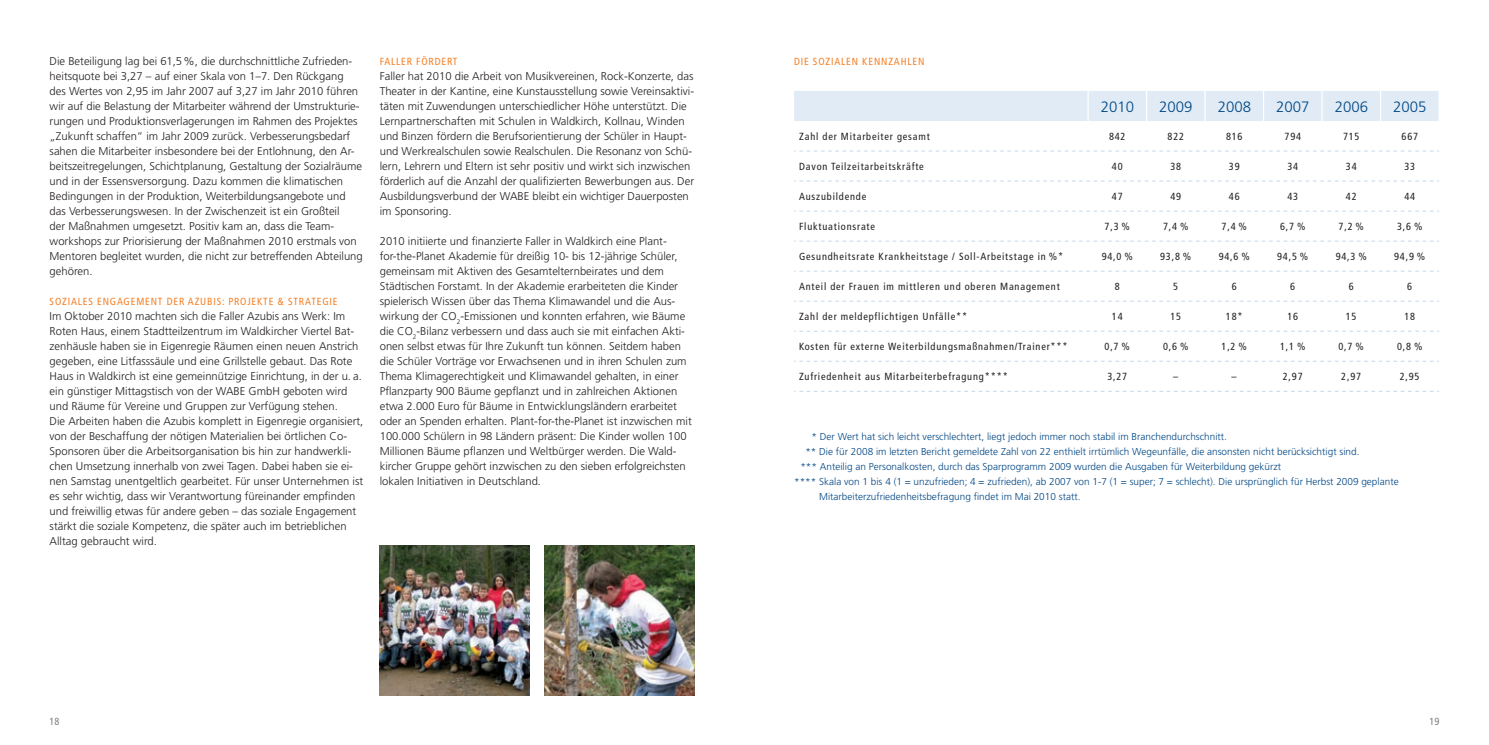
<style>
.page{position:relative;width:1489px;height:745px;background:#fff}
.page>*{position:absolute;margin:0;border:0;box-sizing:border-box;transform-origin:0 0}
.t1{font:300 15px "Frutiger";color:#004684}
.t2{font:300 11.25px/15px "Frutiger";color:#231f20}
.t3{font:condensed 10.25px "Frutiger";letter-spacing:.08em;color:#231f20}
.t4{font:condensed 10.25px "Frutiger";letter-spacing:.08em;color:#f48026}
.t5{font:condensed 10.25px "Frutiger";color:#808285}
.t6{font:300 10px "Frutiger";color:#004684}
</style>
<div class="page">
<img style="left:545px;top:545px;width:149px;height:149px">
<img style="left:380px;top:545px;width:150px;height:149px">
<div style="left:794px;top:91px;width:644px;height:30px;background:#e0ebf6"></div>
<svg style="left:794px;top:151px;width:644px;height:1px"></svg>
<svg style="left:794px;top:181px;width:644px;height:1px"></svg>
<svg style="left:794px;top:211px;width:644px;height:1px"></svg>
<svg style="left:794px;top:241px;width:644px;height:1px"></svg>
<svg style="left:794px;top:271px;width:644px;height:1px"></svg>
<svg style="left:794px;top:301px;width:644px;height:1px"></svg>
<svg style="left:794px;top:331px;width:644px;height:1px"></svg>
<svg style="left:794px;top:361px;width:644px;height:1px"></svg>
<svg style="left:794px;top:390px;width:639px;height:1px"></svg>
<hr style="left:1087px;top:91px;width:1px;height:30px;background:#fff">
<hr style="left:1145px;top:91px;width:2px;height:30px;background:#fff">
<hr style="left:1204px;top:91px;width:1px;height:30px;background:#fff">
<hr style="left:1262px;top:91px;width:2px;height:30px;background:#fff">
<hr style="left:1321px;top:91px;width:1px;height:30px;background:#fff">
<hr style="left:1379px;top:91px;width:1px;height:30px;background:#fff">
<p class="t2" style="left:50px;top:53px;width:314px">Die Beteiligung lag bei 61,5%, die durchschnittliche Zufrieden&shy;heitsquote bei 3,27 – auf einer Skala von 1–7. Den Rückgang<br>des Wertes von 2,95 im Jahr 2007 auf 3,27 im Jahr 2010 führen wir auf die Belastung der Mitarbeiter während der Umstrukturie&shy;rungen und Produktionsverlagerungen im Rahmen des Projektes „Zukunft schaffen“ im Jahr 2009 zurück. Verbesserungsbedarf sahen die Mitarbeiter insbesondere bei der Entlohnung, den Ar&shy;beitszeitregelungen, Schichtplanung, Gestaltung der Sozialräume und in der Essensversorgung. Dazu kommen die klimatischen Bedingungen in der Produktion, Weiterbildungsangebote und das Verbesserungswesen. In der Zwischenzeit ist ein Großteil<br>der Maßnahmen umgesetzt. Positiv kam an, dass die Team&shy;workshops zur Priorisierung der Maßnahmen 2010 erstmals von Mentoren begleitet wurden, die nicht zur betreffenden Abteilung gehören.</p>
<p class="t4" style="left:50px;top:295px;width:289px">Soziales Engagement der Azubis: Projekte &amp; Strategie</p>
<p class="t2" style="left:50px;top:308px;width:314px">Im Oktober 2010 machten sich die Faller Azubis ans Werk: Im Roten Haus, einem Stadtteilzentrum im Waldkircher Viertel Bat&shy;zenhäusle haben sie in Eigenregie Räumen einen neuen Anstrich gegeben, eine Litfasssäule und eine Grillstelle gebaut. Das Rote Haus in Waldkirch ist eine gemeinnützige Einrichtung, in der u. a. ein günstiger Mittagstisch von der WABE</p>
<p class="t2" style="left:50px;top:383px;width:315px;text-indent:199px">GmbH geboten wird und Räume für Vereine und Gruppen zur Verfügung stehen.<br>Die Arbeiten haben die Azubis komplett in Eigenregie organisiert, von der Beschaffung der nötigen Materialien bei örtlichen Co-Sponsoren über die Arbeitsorganisation bis hin zur handwerkli&shy;chen Umsetzung innerhalb von zwei Tagen. Dabei haben sie ei&shy;nen Samstag unentgeltlich gearbeitet. Für unser Unternehmen ist es sehr wichtig, dass wir Verantwortung füreinander empfinden und freiwillig etwas für andere geben – das soziale Engagement stärkt die soziale Kompetenz, die später auch im betrieblichen Alltag gebraucht wird.</p>
<p class="t4" style="left:380px;top:55px;width:79px">Faller fö rdert</p>
<p class="t2" style="left:380px;top:68px;width:316px">Faller hat 2010 die Arbeit von Musikvereinen, Rock-Konzerte, das Theater in der Kantine, eine Kunstausstellung sowie Vereinsaktivi&shy;täten mit Zuwendungen unterschiedlicher Höhe unterstützt. Die Lernpartnerschaften mit Schulen in Waldkirch, Kollnau, Winden und Binzen fördern die Berufsorientierung der Schüler in Haupt&shy;und Werkrealschulen sowie Realschulen. Die Resonanz von Schü&shy;lern, Lehrern und Eltern ist sehr positiv und wirkt sich inzwischen förderlich auf die Anzahl der qualifizierten Bewerbungen aus. Der Ausbildungsverbund der WABE</p>
<p class="t2" style="left:532px;top:188px;width:158px">bleibt ein wichtiger Dauerposten</p>
<p class="t2" style="left:380px;top:203px;width:73px">im Sponsoring.</p>
<p class="t2" style="left:380px;top:233px;width:313px">2010 initiierte und finanzierte Faller in Waldkirch eine Plant&shy;for-the-Planet Akademie für dreißig 10- bis 12-jährige Schüler, gemeinsam mit Aktiven des Gesamtelternbeirates und dem Städtischen Forstamt. In der Akademie erarbeiteten die Kinder spielerisch Wissen über das Thema Klimawandel und die Aus&shy;wirkung der CO<sub>2</sub>-Emissionen und konnten erfahren, wie Bäume die CO<sub>2</sub>-Bilanz verbessern und dass auch sie mit einfachen Akti&shy;onen selbst etwas für Ihre Zukunft tun können. Seitdem haben die Schüler Vorträge vor Erwachsenen und in ihren Schulen zum Thema Klimagerechtigkeit und Klimawandel gehalten, in einer Pflanzparty 900 Bäume gepflanzt und in zahlreichen Aktionen etwa 2.000 Euro für Bäume in Entwicklungsländern erarbeitet oder an Spenden erhalten. Plant-for-the-Planet ist inzwischen mit 100.000 Schülern in 98 Ländern präsent: Die Kinder wollen 100<br>Millionen Bäume pflanzen und Weltbürger werden. Die Wald&shy;kircher Gruppe gehört inzwischen zu den sieben erfolgreichsten lokalen Initiativen in Deutschland.</p>
<p class="t4" style="left:794px;top:55px;width:132px">Die sozialen Kennzahlen</p>
<h1 class="t1" style="left:1100px;top:98px;width:35px">2010</h1>
<h1 class="t1" style="left:1159px;top:98px;width:35px">2009</h1>
<h1 class="t1" style="left:1217px;top:98px;width:35px">2008</h1>
<h1 class="t1" style="left:1275px;top:98px;width:35px">2007</h1>
<h1 class="t1" style="left:1334px;top:98px;width:35px">2006</h1>
<h1 class="t1" style="left:1392px;top:98px;width:35px">2005</h1>
<p class="t3" style="left:799px;top:130px;width:132px">Zahl der Mitarbeiter gesamt</p>
<p class="t3" style="left:1108px;top:130px;width:18px">842</p>
<p class="t3" style="left:1167px;top:130px;width:18px">822</p>
<p class="t3" style="left:1225px;top:130px;width:18px">816</p>
<p class="t3" style="left:1284px;top:130px;width:18px">794</p>
<p class="t3" style="left:1342px;top:130px;width:18px">715</p>
<p class="t3" style="left:1401px;top:130px;width:18px">667</p>
<p class="t3" style="left:799px;top:160px;width:126px">Davon Teilzeitarbeitskräfte</p>
<p class="t3" style="left:1111px;top:160px;width:12px">40</p>
<p class="t3" style="left:1170px;top:160px;width:12px">38</p>
<p class="t3" style="left:1228px;top:160px;width:12px">39</p>
<p class="t3" style="left:1287px;top:160px;width:12px">34</p>
<p class="t3" style="left:1345px;top:160px;width:12px">34</p>
<p class="t3" style="left:1404px;top:160px;width:12px">33</p>
<p class="t3" style="left:799px;top:190px;width:69px">Auszubildende</p>
<p class="t3" style="left:1111px;top:190px;width:12px">47</p>
<p class="t3" style="left:1170px;top:190px;width:12px">49</p>
<p class="t3" style="left:1228px;top:190px;width:12px">46</p>
<p class="t3" style="left:1287px;top:190px;width:12px">43</p>
<p class="t3" style="left:1345px;top:190px;width:12px">42</p>
<p class="t3" style="left:1404px;top:190px;width:12px">44</p>
<p class="t3" style="left:799px;top:220px;width:77px">Fluktuationsrate</p>
<p class="t3" style="left:1104px;top:220px;width:27px">7,3 %</p>
<p class="t3" style="left:1162px;top:220px;width:27px">7,4 %</p>
<p class="t3" style="left:1221px;top:220px;width:27px">7,4 %</p>
<p class="t3" style="left:1279px;top:220px;width:27px">6,7 %</p>
<p class="t3" style="left:1338px;top:220px;width:27px">7,2 %</p>
<p class="t3" style="left:1396px;top:220px;width:27px">3,6 %</p>
<p class="t3" style="left:799px;top:250px;width:266px">Gesundheitsrate Krankheitstage / Soll-Arbeitstage in %*</p>
<p class="t3" style="left:1101px;top:250px;width:33px">94,0 %</p>
<p class="t3" style="left:1160px;top:250px;width:33px">93,8 %</p>
<p class="t3" style="left:1218px;top:250px;width:33px">94,6 %</p>
<p class="t3" style="left:1277px;top:250px;width:33px">94,5 %</p>
<p class="t3" style="left:1335px;top:250px;width:33px">94,3 %</p>
<p class="t3" style="left:1393px;top:250px;width:33px">94,9 %</p>
<p class="t3" style="left:799px;top:280px;width:262px">Anteil der Frauen im mittleren und oberen Management</p>
<p class="t3" style="left:1114px;top:280px;width:6px">8</p>
<p class="t3" style="left:1173px;top:280px;width:6px">5</p>
<p class="t3" style="left:1231px;top:280px;width:6px">6</p>
<p class="t3" style="left:1290px;top:280px;width:6px">6</p>
<p class="t3" style="left:1348px;top:280px;width:6px">6</p>
<p class="t3" style="left:1407px;top:280px;width:6px">6</p>
<p class="t3" style="left:799px;top:310px;width:170px">Zahl der meldepflichtigen Unfälle**</p>
<p class="t3" style="left:1111px;top:310px;width:12px">14</p>
<p class="t3" style="left:1170px;top:310px;width:12px">15</p>
<p class="t3" style="left:1225px;top:310px;width:18px">18*</p>
<p class="t3" style="left:1287px;top:310px;width:12px">16</p>
<p class="t3" style="left:1345px;top:310px;width:12px">15</p>
<p class="t3" style="left:1404px;top:310px;width:12px">18</p>
<p class="t3" style="left:799px;top:340px;width:270px">Kosten für externe Weiterbildungsmaßnahmen/Trainer***</p>
<p class="t3" style="left:1104px;top:340px;width:27px">0,7 %</p>
<p class="t3" style="left:1162px;top:340px;width:27px">0,6 %</p>
<p class="t3" style="left:1221px;top:340px;width:27px">1,2 %</p>
<p class="t3" style="left:1279px;top:340px;width:27px">1,1 %</p>
<p class="t3" style="left:1338px;top:340px;width:27px">0,7 %</p>
<p class="t3" style="left:1396px;top:340px;width:27px">0,8 %</p>
<p class="t3" style="left:799px;top:370px;width:210px">Zufriedenheit aus Mitarbeiterbefragung****</p>
<p class="t3" style="left:1107px;top:370px;width:21px">3,27</p>
<p class="t3" style="left:1173px;top:370px;width:7px">–</p>
<p class="t3" style="left:1231px;top:370px;width:7px">–</p>
<p class="t3" style="left:1282px;top:370px;width:21px">2,97</p>
<p class="t3" style="left:1341px;top:370px;width:21px">2,97</p>
<p class="t3" style="left:1399px;top:370px;width:21px">2,95</p>
<p class="t6" style="left:811px;top:430px;width:417px">* Der Wert hat sich leicht verschlechtert, liegt jedoch immer noch stabil im Branchendurchschnitt.</p>
<p class="t6" style="left:805px;top:445px;width:555px">** Die für 2008 im letzten Bericht gemeldete Zahl von 22 enthielt irrtümlich Wegeunfälle, die ansonsten nicht berücksichtigt sind.</p>
<p class="t6" style="left:800px;top:460px;width:482px">*** Anteilig an Personalkosten, durch das Sparprogramm 2009 wurden die Ausgaben für Weiterbildung gekürzt</p>
<p class="t6" style="left:794px;top:475px;width:606px">**** Skala von 1 bis 4 (1 = unzufrieden; 4 = zufrieden), ab 2007 von 1-7 (1 = super; 7 = schlecht). Die ursprünglich für Herbst 2009 geplante</p>
<p class="t6" style="left:819px;top:490px;width:263px">Mitarbeiterzufriedenheitsbefragung findet im Mai 2010 statt.</p>
<p class="t5" style="left:50px;top:715px;width:11px">18</p>
<p class="t5" style="left:1429px;top:715px;width:11px">19</p>
</div>
